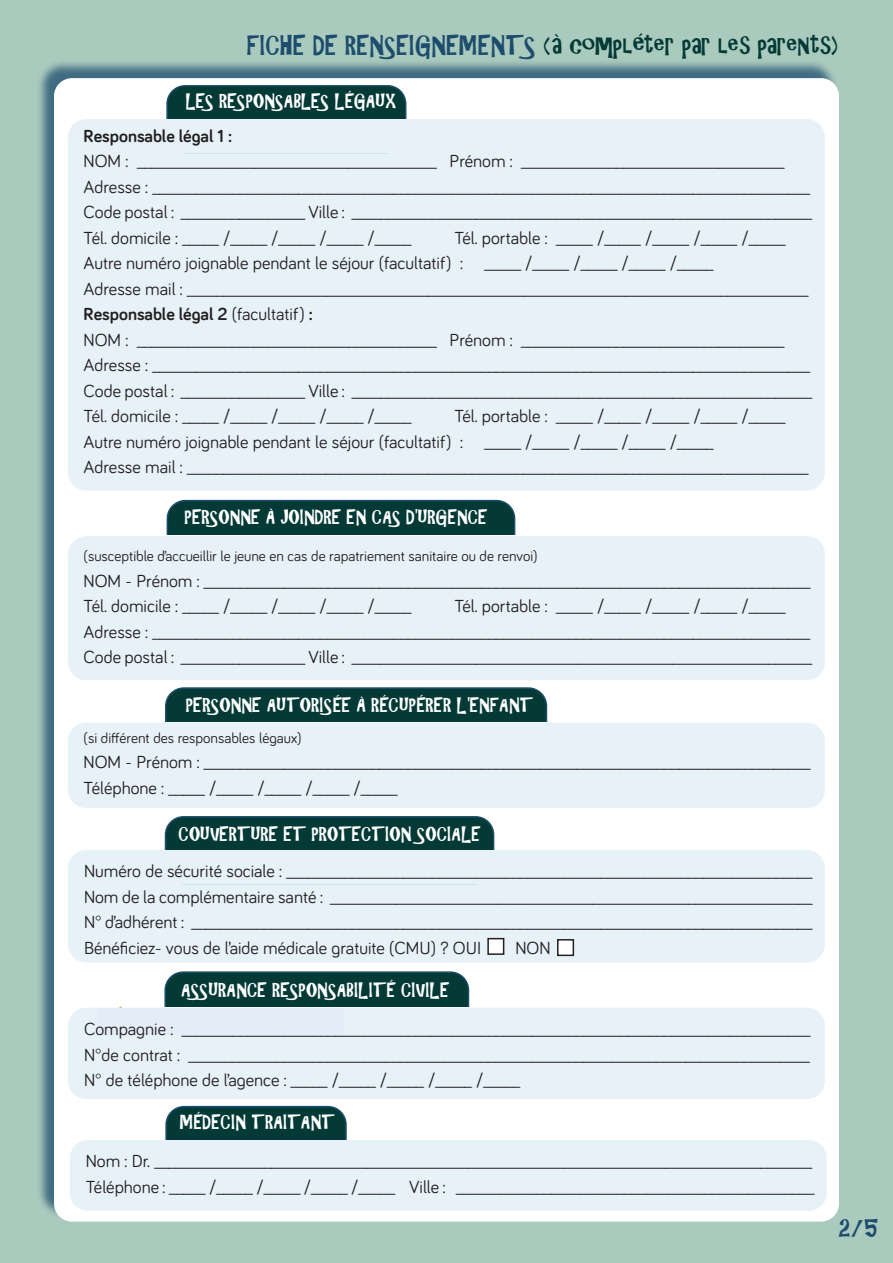
<style>
.page{position:relative;width:893px;height:1263px;background:#fff}
.page>*{position:absolute;margin:0;border:0;box-sizing:border-box;transform-origin:0 0}
.t1{font:24.75px "ARCHRISTY";color:#033a36}
.t2{font:22.5px "ARCHRISTY";color:#1d4d6d}
.t3{font:18px "Bariol";color:#231f20}
.t4{font:18px "ARCHRISTY";color:#fff}
.t5{font:700 18px "Bariol";color:#231f20}
.t6{font:15px "Bariol";color:#231f20}
.s1{color:#1d4d6d}
.s2{font-weight:400}
</style>
<div class="page">
<div style="left:0;top:1px;width:893px;height:1262px;background:#abcabe"></div>
<div style="left:36px;top:59px;width:801px;height:1160px;background:#1d4d6d;opacity:.75"></div>
<div style="left:54px;top:78px;width:785px;height:1143px;background:#fff;border-radius:18px"></div>
<div style="left:167px;top:86px;width:239px;height:66px;background:#033a36;border-radius:18px"></div>
<div style="left:166px;top:85px;width:240px;height:68px;border:2px solid #1d4d6d;border-radius:18px"></div>
<div style="left:68px;top:119px;width:757px;height:372px;background:#e7f2f8;border-radius:18px"></div>
<div style="left:167px;top:501px;width:348px;height:66px;background:#033a36;border-radius:18px"></div>
<div style="left:167px;top:500px;width:348px;height:68px;border:2px solid #1d4d6d;border-radius:18px"></div>
<div style="left:68px;top:536px;width:757px;height:144px;background:#e7f2f8;border-radius:18px"></div>
<div style="left:166px;top:688px;width:380px;height:67px;background:#033a36;border-radius:18px"></div>
<div style="left:165px;top:687px;width:382px;height:68px;border:2px solid #1d4d6d;border-radius:18px"></div>
<div style="left:146px;top:722px;width:491px;height:49px;background:#f6fafc"></div>
<div style="left:68px;top:723px;width:757px;height:85px;background:#e7f2f8;border-radius:18px"></div>
<div style="left:166px;top:817px;width:328px;height:66px;background:#033a36;border-radius:18px"></div>
<div style="left:165px;top:816px;width:329px;height:68px;border:2px solid #1d4d6d;border-radius:18px"></div>
<div style="left:68px;top:850px;width:757px;height:112px;background:#e7f2f8;border-radius:18px"></div>
<div style="left:165px;top:972px;width:303px;height:67px;background:#033a36;border-radius:18px"></div>
<div style="left:164px;top:971px;width:305px;height:68px;border:2px solid #1d4d6d;border-radius:18px"></div>
<div style="left:152px;top:1007px;width:334px;height:33px;background:#f7fafd"></div>
<div style="left:68px;top:1008px;width:757px;height:91px;background:#e7f2f8;border-radius:18px"></div>
<div style="left:488px;top:939px;width:16px;height:15px;background:#fff"></div>
<div style="left:487px;top:938px;width:17px;height:17px;border:2px solid #231f20"></div>
<div style="left:166px;top:1106px;width:180px;height:67px;background:#033a36;border-radius:18px"></div>
<div style="left:165px;top:1106px;width:182px;height:68px;border:2px solid #1d4d6d;border-radius:18px"></div>
<div style="left:70px;top:1140px;width:757px;height:71px;background:#e7f2f8;border-radius:18px"></div>
<div style="left:558px;top:940px;width:15px;height:15px;background:#fff"></div>
<div style="left:557px;top:939px;width:17px;height:17px;border:2px solid #231f20"></div>
<div style="left:97px;top:1008px;width:247px;height:27px;background:#e4ecf7"></div>
<p class="t1" style="left:247px;top:30px;width:593px"><span class="s1">FICHE DE RENSEIGNEMENTS</span> (à compléter par les parents)</p>
<p class="t4" style="left:186px;top:91px;width:212px">LES RESPONSABLES LÉGAUX</p>
<p class="t5" style="left:84px;top:124px;width:150px">Responsable légal 1 :</p>
<p class="t3" style="left:84px;top:149px;width:702px">NOM : _________________________________________ Prénom : ____________________________________</p>
<p class="t3" style="left:84px;top:175px;width:728px">Adresse : __________________________________________________________________________________________</p>
<p class="t3" style="left:84px;top:200px;width:730px">Code postal : _________________ Ville : _______________________________________________________________</p>
<p class="t3" style="left:84px;top:226px;width:329px">Tél. domicile : _____ /_____ /_____ /_____ /_____</p>
<p class="t3" style="left:454px;top:226px;width:333px">Tél. portable : _____ /_____ /_____ /_____ /_____</p>
<p class="t3" style="left:84px;top:251px;width:631px">Autre numéro joignable pendant le séjour (facultatif) : _____ /_____ /_____ /_____ /_____</p>
<p class="t3" style="left:84px;top:277px;width:726px">Adresse mail : _____________________________________________________________________________________</p>
<p class="t5" style="left:84px;top:302px;width:231px">Responsable légal 2 <span class="s2">(facultatif)</span> :</p>
<p class="t3" style="left:84px;top:328px;width:702px">NOM : _________________________________________ Prénom : ____________________________________</p>
<p class="t3" style="left:84px;top:353px;width:728px">Adresse : __________________________________________________________________________________________</p>
<p class="t3" style="left:84px;top:379px;width:730px">Code postal : _________________ Ville : _______________________________________________________________</p>
<p class="t3" style="left:84px;top:404px;width:329px">Tél. domicile : _____ /_____ /_____ /_____ /_____</p>
<p class="t3" style="left:454px;top:404px;width:333px">Tél. portable : _____ /_____ /_____ /_____ /_____</p>
<p class="t3" style="left:84px;top:430px;width:631px">Autre numéro joignable pendant le séjour (facultatif) : _____ /_____ /_____ /_____ /_____</p>
<p class="t3" style="left:84px;top:455px;width:726px">Adresse mail : _____________________________________________________________________________________</p>
<p class="t4" style="left:185px;top:506px;width:304px">PERSONNE À JOINDRE EN CAS D'URGENCE</p>
<p class="t6" style="left:84px;top:546px;width:456px">(susceptible d’accueillir le jeune en cas de rapatriement sanitaire ou de renvoi)</p>
<p class="t3" style="left:84px;top:568px;width:728px">NOM - Prénom : ___________________________________________________________________________________</p>
<p class="t3" style="left:84px;top:594px;width:329px">Tél. domicile : _____ /_____ /_____ /_____ /_____</p>
<p class="t3" style="left:454px;top:594px;width:333px">Tél. portable : _____ /_____ /_____ /_____ /_____</p>
<p class="t3" style="left:84px;top:619px;width:728px">Adresse : __________________________________________________________________________________________</p>
<p class="t3" style="left:84px;top:645px;width:730px">Code postal : _________________ Ville : _______________________________________________________________</p>
<p class="t4" style="left:186px;top:695px;width:349px">PERSONNE AUTORISÉE À RÉCUPÉRER L'ENFANT</p>
<p class="t6" style="left:84px;top:728px;width:219px">(si différent des responsables légaux)</p>
<p class="t3" style="left:84px;top:750px;width:728px">NOM - Prénom : ___________________________________________________________________________________</p>
<p class="t3" style="left:84px;top:776px;width:315px">Téléphone : _____ /_____ /_____ /_____ /_____</p>
<p class="t4" style="left:179px;top:823px;width:304px">COUVERTURE ET PROTECTION SOCIALE</p>
<p class="t3" style="left:84px;top:859px;width:730px">Numéro de sécurité sociale : ________________________________________________________________________</p>
<p class="t3" style="left:84px;top:884px;width:730px">Nom de la complémentaire santé : __________________________________________________________________</p>
<p class="t3" style="left:84px;top:910px;width:730px">N° d’adhérent : _____________________________________________________________________________________</p>
<p class="t3" style="left:84px;top:935px;width:399px">Bénéficiez- vous de l’aide médicale gratuite (CMU) ? OUI</p>
<p class="t3" style="left:515px;top:935px;width:37px">NON</p>
<p class="t4" style="left:181px;top:979px;width:270px">ASSURANCE RESPONSABILITÉ CIVILE</p>
<p class="t3" style="left:84px;top:1017px;width:728px">Compagnie : ______________________________________________________________________________________</p>
<p class="t3" style="left:84px;top:1042px;width:727px">N°de contrat : _____________________________________________________________________________________</p>
<p class="t3" style="left:84px;top:1068px;width:438px">N° de téléphone de l’agence : _____ /_____ /_____ /_____ /_____</p>
<p class="t4" style="left:180px;top:1111px;width:157px">MÉDECIN TRAITANT</p>
<p class="t3" style="left:86px;top:1149px;width:728px">Nom : Dr. __________________________________________________________________________________________</p>
<p class="t3" style="left:86px;top:1174px;width:730px">Téléphone : _____ /_____ /_____ /_____ /_____ Ville : _________________________________________________</p>
<p class="t2" style="left:839px;top:1215px;width:41px">2/5</p>
</div>
